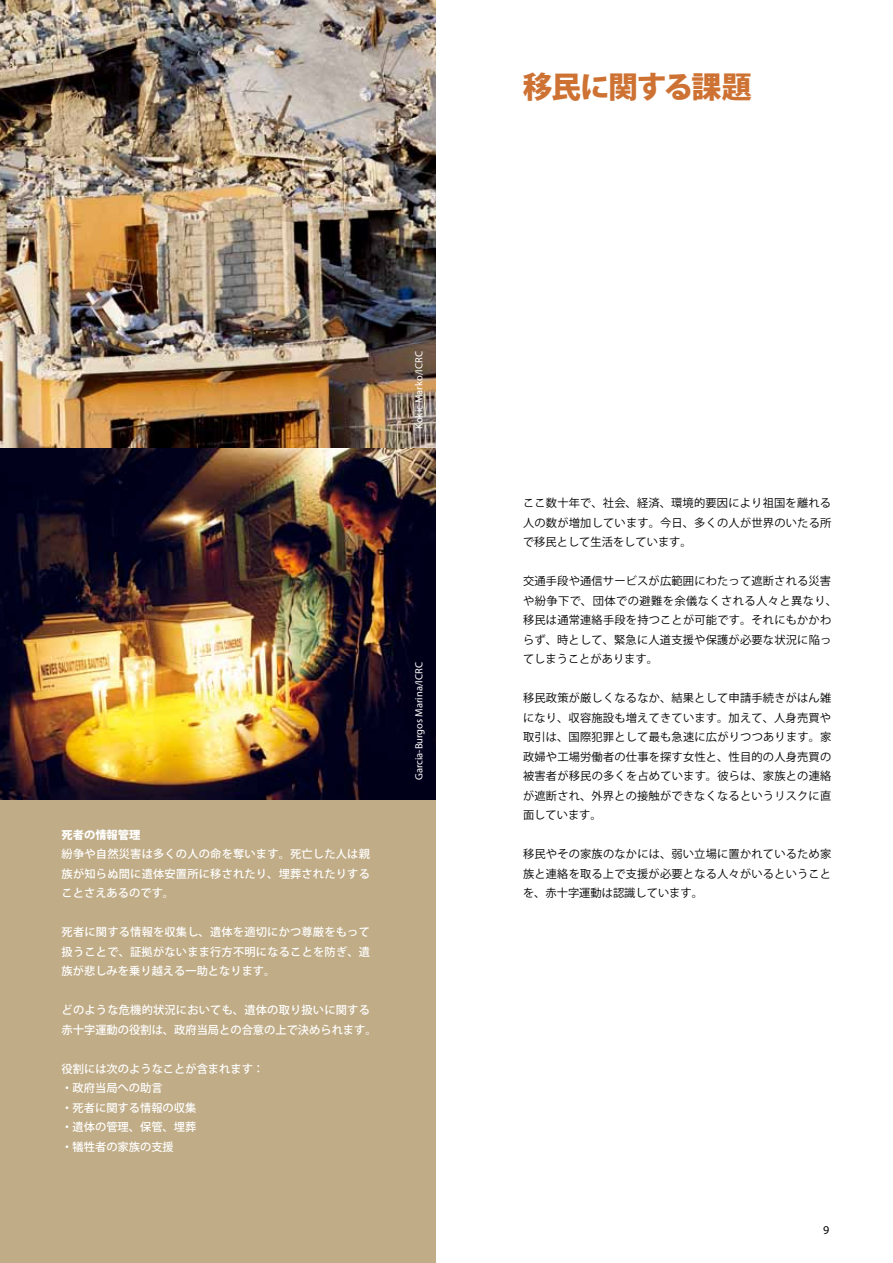
<style>
.page{position:relative;width:893px;height:1263px;background:#fff}
.page>*{position:absolute;margin:0;border:0;box-sizing:border-box;transform-origin:0 0}
.t1{font:800 30px "Koz Go Pro";letter-spacing:-.06em;color:#ce7233}
.t2{font:12px "Myriad Pro";color:#000}
.t3{font:11.25px/19.5px "Koz Go Pro";letter-spacing:.015em;color:#000;text-align:justify}
.t4{font:500 11.25px/19.5px "Koz Go Pro";color:#fff;text-align:justify}
.t5{font:800 11.25px "Koz Go Pro";color:#fff}
.t6{font:10.5px "Myriad Pro";color:#fff}
</style>
<div class="page">
<div style="left:0;top:448px;width:436px;height:815px;background:#c0ac86"></div>
<img style="left:0;top:0;width:436px;height:800px">
<h1 class="t1" style="left:523px;top:67px;width:230px">移民に関する課題</h1>
<p class="t6" style="left:412px;top:429px;width:79px;rotate:-90deg">Kokic Marko/ICRC</p>
<p class="t5" style="left:62px;top:827px;width:80px">死者の情報管理</p>
<p class="t4" style="left:62px;top:845px;width:310px">紛争や自然災害は多くの人の命を奪います。死亡した人は親族が知らぬ間に遺体安置所に移されたり、埋葬されたりすることさえあるのです。</p>
<p class="t4" style="left:62px;top:923px;width:310px">死者に関する情報を収集し、遺体を適切にかつ尊厳をもって扱うことで、証拠がないまま行方不明になることを防ぎ、遺族が悲しみを乗り越える一助となります。</p>
<p class="t4" style="left:62px;top:1001px;width:316px">どのような危機的状況においても、遺体の取り扱いに関する赤十字運動の役割は、政府当局との合意の上で決められます。</p>
<p class="t4" style="left:61px;top:1059px;width:204px;text-align:left">役割には次のようなことが含まれます：・政府当局への助言<br>・死者に関する情報の収集<br>・遺体の管理、保管、埋葬<br>・犠牲者の家族の支援</p>
<p class="t6" style="left:412px;top:780px;width:119px;rotate:-90deg">Garcia-Burgos Marina/ICRC</p>
<p class="t3" style="left:523px;top:493px;width:310px">ここ数十年で、社会、経済、環境的要因により祖国を離れる人の数が増加しています。今日、多くの人が世界のいたる所で移民として生活をしています。</p>
<p class="t3" style="left:523px;top:571px;width:315px;text-align:left">交通手段や通信サービスが広範囲にわたって遮断される災害や紛争下で、団体での避難を余儀なくされる人々と異なり、移民は通常連絡手段を持つことが可能です。それにもかかわらず、時として、緊急に人道支援や保護が必要な状況に陥ってしまうことがあります。</p>
<p class="t3" style="left:523px;top:688px;width:310px">移民政策が厳しくなるなか、結果として申請手続きがはん雑になり、収容施設も増えてきています。加えて、人身売買や取引は、国際犯罪として最も急速に広がりつつあります。家政婦や工場労働者の仕事を探す女性と、性目的の人身売買の被害者が移民の多くを占めています。彼らは、家族との連絡が遮断され、外界との接触ができなくなるというリスクに直面しています。</p>
<p class="t3" style="left:523px;top:844px;width:310px">移民やその家族のなかには、弱い立場に置かれているため家族と連絡を取る上で支援が必要となる人々がいるということを、赤十字運動は認識しています。</p>
<p class="t2" style="left:823px;top:1222px;width:8px">9</p>
</div>
